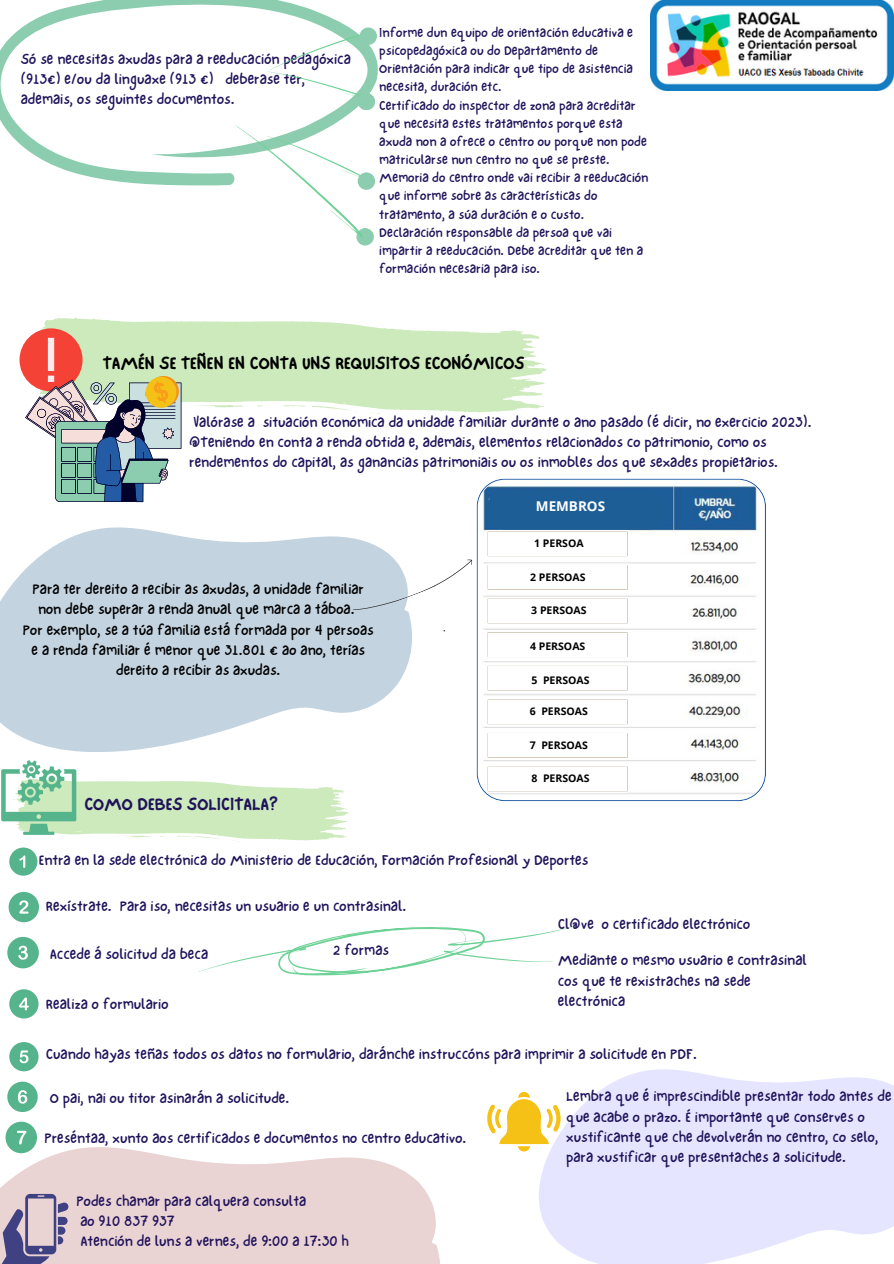
<style>
.page{position:relative;width:894px;height:1264px;background:#fff}
.page>*{position:absolute;margin:0;border:0;box-sizing:border-box;transform-origin:0 0}
.t1{font:18px "NF One Little Font Bold";letter-spacing:.01em;color:#000}
.t2{font:18px "NF One Little Font Bold";letter-spacing:.01em;color:#20135b}
.t3{font:15px/20.2px "NF One Little Font Regular";letter-spacing:.01em;color:#20135b}
.t4{font:15px/20.2px "NF One Little Font Regular";letter-spacing:.01em;color:#000;text-align:center}
.t5{font:13.5px/18.1px "NF One Little Font Regular";letter-spacing:.01em;color:#20135b}
.t6{font:700 13.5px "Open Sans";color:#fff}
.t7{font:700 10.5px "Open Sans";color:#000}
</style>
<div class="page">
<svg style="left:36px;top:317px;width:510px;height:96px;fill:#cceabc"></svg>
<svg style="left:194px;top:405px;width:49px;height:2px"></svg>
<svg style="left:283px;top:405px;width:22px;height:1px"></svg>
<svg style="left:363px;top:412px;width:17px;height:2px"></svg>
<svg style="left:312px;top:406px;width:44px;height:6px"></svg>
<div style="left:20px;top:328px;width:63px;height:63px;background:#f44336;border-radius:50%"></div>
<svg style="left:0;top:0;width:378px;height:185px"></svg>
<img style="left:650px;top:0;width:243px;height:90px">
<svg style="left:267px;top:29px;width:104px;height:78px"></svg>
<div style="left:357px;top:93px;width:17px;height:17px;background:#8ccdb0;border-radius:50%"></div>
<div style="left:359px;top:27px;width:17px;height:17px;background:#8ccdb0;border-radius:50%"></div>
<div style="left:357px;top:172px;width:17px;height:17px;background:#8ccdb0;border-radius:50%"></div>
<div style="left:356px;top:228px;width:17px;height:17px;background:#8ccdb0;border-radius:50%"></div>
<svg style="left:25px;top:338px;width:156px;height:164px"></svg>
<svg style="left:476px;top:478px;width:289px;height:323px"></svg>
<svg style="left:0;top:527px;width:412px;height:225px;fill:#c3d3e0"></svg>
<svg style="left:350px;top:558px;width:123px;height:59px"></svg>
<div style="left:9px;top:847px;width:28px;height:28px;background:#56b48c;border-radius:50%"></div>
<svg style="left:19px;top:855px;width:6px;height:12px"></svg>
<div style="left:9px;top:891px;width:30px;height:31px;background:#56b48c;border-radius:50%"></div>
<svg style="left:19px;top:900px;width:10px;height:13px"></svg>
<svg style="left:1px;top:760px;width:347px;height:82px"></svg>
<div style="left:7px;top:936px;width:32px;height:32px;background:#56b48c;border-radius:50%"></div>
<svg style="left:18px;top:945px;width:10px;height:14px"></svg>
<div style="left:9px;top:989px;width:30px;height:29px;background:#56b48c;border-radius:50%"></div>
<svg style="left:19px;top:997px;width:10px;height:13px"></svg>
<svg style="left:198px;top:926px;width:377px;height:50px"></svg>
<div style="left:9px;top:1042px;width:30px;height:29px;background:#56b48c;border-radius:50%"></div>
<svg style="left:20px;top:1050px;width:8px;height:13px"></svg>
<div style="left:7px;top:1081px;width:31px;height:31px;background:#56b48c;border-radius:50%"></div>
<svg style="left:18px;top:1090px;width:9px;height:13px"></svg>
<div style="left:5px;top:1121px;width:32px;height:32px;background:#56b48c;border-radius:50%"></div>
<svg style="left:17px;top:1130px;width:9px;height:14px"></svg>
<svg style="left:0;top:1144px;width:440px;height:119px;fill:#ead3d3"></svg>
<svg style="left:0;top:1193px;width:69px;height:70px;background:#a99bb4"></svg>
<svg style="left:539px;top:1069px;width:354px;height:194px;background:#e8e8ff"></svg>
<svg style="left:487px;top:1091px;width:73px;height:60px"></svg>
<div style="left:486px;top:530px;width:143px;height:27px;background:#f1eee8;border-radius:2px"></div>
<svg style="left:486px;top:490px;width:182px;height:66px;background:#4379a7"></svg>
<div style="left:488px;top:532px;width:139px;height:23px;background:#fff"></div>
<svg style="left:486px;top:563px;width:143px;height:28px"></svg>
<svg style="left:487px;top:565px;width:140px;height:25px"></svg>
<div style="left:488px;top:565px;width:139px;height:24px;background:#fff"></div>
<div style="left:486px;top:597px;width:143px;height:28px;background:linear-gradient(to right,#e7e2d9,#e7e2d9);border-radius:2px"></div>
<svg style="left:487px;top:598px;width:140px;height:25px"></svg>
<div style="left:488px;top:599px;width:139px;height:23px;background:#fff"></div>
<div style="left:486px;top:631px;width:143px;height:27px;background:#d6cebf;border-radius:2px"></div>
<svg style="left:487px;top:632px;width:140px;height:25px"></svg>
<div style="left:488px;top:633px;width:139px;height:23px;background:#fff"></div>
<div style="left:486px;top:664px;width:143px;height:28px;background:#ddd6ca;border-radius:2px"></div>
<svg style="left:487px;top:665px;width:140px;height:25px"></svg>
<div style="left:488px;top:666px;width:139px;height:24px;background:#fff"></div>
<div style="left:486px;top:698px;width:143px;height:27px;background:#d6cebf;border-radius:2px"></div>
<svg style="left:487px;top:699px;width:140px;height:25px"></svg>
<div style="left:488px;top:700px;width:139px;height:23px;background:#fff"></div>
<svg style="left:486px;top:731px;width:143px;height:28px"></svg>
<svg style="left:487px;top:733px;width:140px;height:25px"></svg>
<div style="left:488px;top:733px;width:139px;height:24px;background:#fff"></div>
<div style="left:486px;top:765px;width:143px;height:27px;background:#d6cebf;border-radius:2px"></div>
<svg style="left:487px;top:766px;width:140px;height:25px"></svg>
<div style="left:488px;top:767px;width:139px;height:23px;background:#fff"></div>
<svg style="left:235px;top:115px;width:133px;height:130px"></svg>
<p class="t3" style="left:21px;top:48px;width:331px">Só se necesitas axudas para a reeducación pedagóxica (913€) e/ou da linguaxe (913 €) deberase ter, ademais, os seguintes documentos.</p>
<h3 class="t5" style="left:379px;top:23px;width:255px">Informe dun equipo de orientación educativa e psicopedagóxica ou do Departamento de Orientación para indicar que tipo de asistencia necesita, duración etc.</h3>
<p class="t5" style="left:379px;top:96px;width:269px">Certificado do inspector de zona para acreditar que necesita estes tratamentos porque esta axuda non a ofrece o centro ou porque non pode matricularse nun centro no que se preste.</p>
<p class="t5" style="left:379px;top:168px;width:270px">Memoria do centro onde vai recibir a reeducación que informe sobre as características do tratamento, a súa duración e o custo.</p>
<p class="t5" style="left:379px;top:223px;width:265px">Declaración responsable da persoa que vai impartir a reeducación. Debe acreditar que ten a formación necesaria para iso.</p>
<p class="t1" style="left:103px;top:352px;width:423px">TAMÉN SE TEÑEN EN CONTA UNS REQUISITOS ECONÓMICOS</p>
<p class="t3" style="left:189px;top:411px;width:623px">Valórase a situación económica da unidade familiar durante o ano pasado (é dicir, no exercicio 2023). @Teniendo en conta a renda obtida e, ademais, elementos relacionados co patrimonio, como os rendementos do capital, as ganancias patrimoniais ou os inmobles dos que sexades propietarios.</p>
<p class="t4" style="left:23px;top:579px;width:352px">Para ter dereito a recibir as axudas, a unidade familiar non debe superar a renda anual que marca a táboa.<br>Por exemplo, se a túa familia está formada por 4 persoas e a renda familiar é menor que 31.801 € ao ano, terías dereito a recibir as axudas.</p>
<p class="t2" style="left:84px;top:793px;width:195px">COMO DEBES SOLICITALA?</p>
<p class="t6" style="left:536px;top:497px;width:71px">MEMBROS</p>
<p class="t7" style="left:534px;top:536px;width:51px">1 PERSOA</p>
<p class="t7" style="left:530px;top:569px;width:57px">2 PERSOAS</p>
<p class="t7" style="left:531px;top:603px;width:57px">3 PERSOAS</p>
<p class="t7" style="left:530px;top:639px;width:57px">4 PERSOAS</p>
<p class="t7" style="left:531px;top:672px;width:59px">5 PERSOAS</p>
<p class="t7" style="left:529px;top:704px;width:59px">6 PERSOAS</p>
<p class="t7" style="left:529px;top:737px;width:59px">7 PERSOAS</p>
<p class="t7" style="left:531px;top:770px;width:59px">8 PERSOAS</p>
<p class="t3" style="left:39px;top:849px;width:551px">Entra en la sede electrónica do Ministerio de Educación, Formación Profesional y Deportes</p>
<p class="t3" style="left:46px;top:896px;width:361px">Rexístrate. Para iso, necesitas un usuario e un contrasinal.</p>
<p class="t3" style="left:50px;top:943px;width:160px">Accede á solicitud da beca</p>
<p class="t3" style="left:333px;top:940px;width:58px">2 formas</p>
<p class="t3" style="left:557px;top:914px;width:194px">Cl@ve o certificado electrónico</p>
<p class="t3" style="left:557px;top:950px;width:250px">Mediante o mesmo usuario e contrasinal cos que te rexistraches na sede</p>
<h1 class="t3" style="left:46px;top:994px;width:124px">Realiza o formulario</h1>
<p class="t3" style="left:557px;top:990px;width:69px">electrónica</p>
<p class="t3" style="left:46px;top:1044px;width:652px">Cuando hayas teñas todos os datos no formulario, daránche instruccóns para imprimir a solicitude en PDF.</p>
<p class="t3" style="left:50px;top:1087px;width:241px">O pai, nai ou titor asinarán a solicitude.</p>
<h3 class="t3" style="left:45px;top:1128px;width:423px">Preséntaa, xunto aos certificados e documentos no centro educativo.</h3>
<p class="t3" style="left:76px;top:1190px;width:231px">Podes chamar para calquera consulta ao 910 837 937</p>
<p class="t3" style="left:80px;top:1231px;width:270px">Atención de luns a vernes, de 9:00 a 17:30 h</p>
<h2 class="t3" style="left:566px;top:1086px;width:327px">Lembra que é imprescindible presentar todo antes de que acabe o prazo. É importante que conserves o xustificante que che devolverán no centro, co selo, para xustificar que presentaches a solicitude.</h2>
</div>
